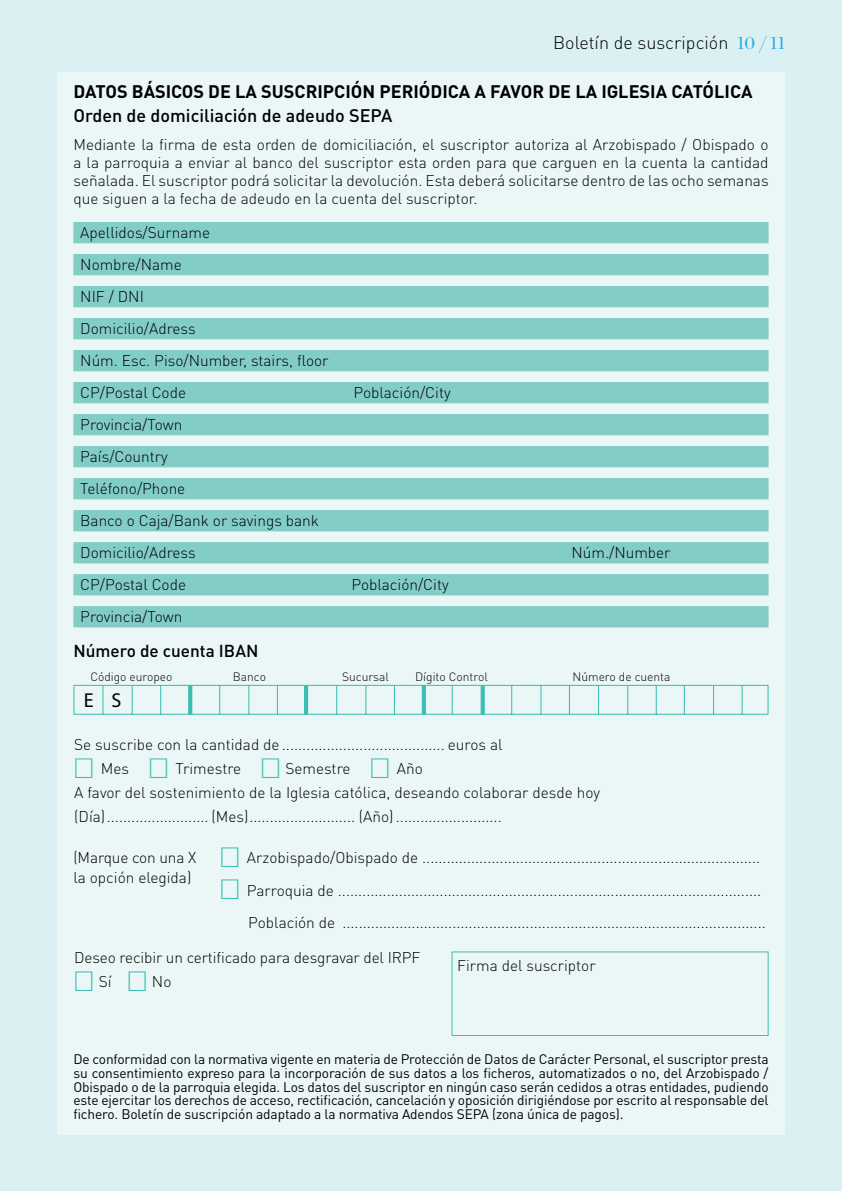
<style>
.page{position:relative;width:842px;height:1191px;background:#dbf0f2}
.page>*{position:absolute;margin:0;border:0;box-sizing:border-box;transform-origin:0 0}
.t1{font:20.2px "Myriad Pro";color:#000}
.t2{font:700 18px "DIN Pro";color:#000}
.t3{font:500 18px "DIN Pro";color:#000}
.t4{font:300 18px "DIN Pro";color:#000}
.t5{font:500 17.2px "DIN Pro";color:#000}
.t6{font:300 15.4px/32px "DIN Pro";color:#000}
.t7{font:13.8px/13.8px "DIN Pro";letter-spacing:-.01em;color:#000;text-align:justify}
.t8{font:300 12px "DIN Pro";color:#000}
.s1{font-family:"Chronicle Display";font-weight:400;color:#27aae1}
.s2{font-family:"Flama Semicondensed";font-size:27.4px;color:#3bbeb2}
</style>
<div class="page">
<div style="left:57px;top:72px;width:727px;height:1062px;background:#ebf7f7"></div>
<div style="left:73px;top:222px;width:695px;height:12px;background:#82cec7"></div>
<div style="left:73px;top:233px;width:695px;height:10px;background:#82cec7"></div>
<div style="left:73px;top:254px;width:695px;height:12px;background:#82cec7"></div>
<div style="left:73px;top:265px;width:695px;height:10px;background:#82cec7"></div>
<div style="left:73px;top:286px;width:695px;height:12px;background:#82cec7"></div>
<div style="left:73px;top:297px;width:695px;height:10px;background:#82cec7"></div>
<div style="left:73px;top:318px;width:695px;height:12px;background:#82cec7"></div>
<div style="left:73px;top:329px;width:695px;height:10px;background:#82cec7"></div>
<div style="left:73px;top:350px;width:695px;height:12px;background:#82cec7"></div>
<div style="left:73px;top:361px;width:695px;height:10px;background:#82cec7"></div>
<div style="left:73px;top:382px;width:695px;height:12px;background:#82cec7"></div>
<div style="left:73px;top:393px;width:695px;height:10px;background:#82cec7"></div>
<div style="left:73px;top:414px;width:695px;height:12px;background:#82cec7"></div>
<div style="left:73px;top:425px;width:695px;height:10px;background:#82cec7"></div>
<div style="left:73px;top:446px;width:695px;height:12px;background:#82cec7"></div>
<div style="left:73px;top:457px;width:695px;height:10px;background:#82cec7"></div>
<div style="left:73px;top:478px;width:695px;height:12px;background:#82cec7"></div>
<div style="left:73px;top:489px;width:695px;height:10px;background:#82cec7"></div>
<div style="left:73px;top:510px;width:695px;height:12px;background:#82cec7"></div>
<div style="left:73px;top:521px;width:695px;height:10px;background:#82cec7"></div>
<div style="left:73px;top:542px;width:695px;height:12px;background:#82cec7"></div>
<div style="left:73px;top:553px;width:695px;height:10px;background:#82cec7"></div>
<div style="left:73px;top:574px;width:695px;height:12px;background:#82cec7"></div>
<div style="left:73px;top:585px;width:695px;height:10px;background:#82cec7"></div>
<div style="left:73px;top:606px;width:695px;height:12px;background:#82cec7"></div>
<div style="left:73px;top:617px;width:695px;height:10px;background:#82cec7"></div>
<svg style="left:73px;top:684px;width:696px;height:31px"></svg>
<div style="left:452px;top:951px;width:316px;height:85px;border:1px solid #3bbeb2"></div>
<p class="t4" style="left:553px;top:30px;width:234px">Boletín de suscripción <span class="s1">10 / 11</span></p>
<p class="t2" style="left:73px;top:79px;width:680px">DATOS BÁSICOS DE LA SUSCRIPCIÓN PERIÓDICA A FAVOR DE LA IGLESIA CATÓLICA</p>
<p class="t3" style="left:73px;top:103px;width:320px">Orden de domiciliación de adeudo SEPA</p>
<p class="t6" style="left:73px;top:135px;width:697px;line-height:18px;text-align:justify">Mediante la firma de esta orden de domiciliación, el suscriptor autoriza al Arzobispado / Obispado o a la parroquia a enviar al banco del suscriptor esta orden para que carguen en la cuenta la cantidad señalada. El suscriptor podrá solicitar la devolución. Esta deberá solicitarse dentro de las ocho semanas que siguen a la fecha de adeudo en la cuenta del suscriptor.</p>
<p class="t6" style="left:80px;top:216px;width:250px">Apellidos/Surname<br>Nombre/Name<br>NIF / DNI<br>Domicilio/Adress<br>Núm. Esc. Piso/Number, stairs, floor<br>CP/Postal Code</p>
<p class="t6" style="left:353px;top:376px;width:99px">Población/City</p>
<p class="t6" style="left:80px;top:408px;width:240px">Provincia/Town<br>País/Country<br>Teléfono/Phone<br>Banco o Caja/Bank or savings bank<br>Domicilio/Adress</p>
<p class="t6" style="left:571px;top:536px;width:101px">Núm./Number</p>
<p class="t6" style="left:80px;top:568px;width:107px">CP/Postal Code</p>
<p class="t6" style="left:351px;top:568px;width:99px">Población/City</p>
<p class="t6" style="left:80px;top:600px;width:104px">Provincia/Town</p>
<p class="t5" style="left:73px;top:639px;width:174px">N úmero de cuenta I BAN</p>
<p class="t8" style="left:90px;top:668px;width:84px">Código europeo</p>
<p class="t8" style="left:233px;top:668px;width:35px">Banco</p>
<p class="t8" style="left:342px;top:668px;width:48px">Sucursal</p>
<p class="t8" style="left:415px;top:668px;width:74px">Dígito Control</p>
<p class="t8" style="left:573px;top:668px;width:99px">Número de cuenta</p>
<h1 class="t1" style="left:84px;top:689px;width:39px">E S</h1>
<p class="t6" style="left:74px;top:728px;width:430px">Se suscribe con la cantidad de ........................................ euros al</p>
<p class="t6" style="left:74px;top:756px;width:527px;line-height:24px"><span class="s2">□</span> Mes <span class="s2">□</span> Trimestre <span class="s2">□</span> Semestre <span class="s2">□</span> Año<br>A favor del sostenimiento de la Iglesia católica, deseando colaborar desde hoy (Día)......................... (Mes).......................... (Año) ..........................</p>
<p class="t6" style="left:220px;top:841px;width:541px"><span class="s2">□</span> Arzobispado/Obispado de ...................................................................................</p>
<p class="t6" style="left:220px;top:873px;width:547px;line-height:32.6px;text-align:right"><span class="s2">□</span> Parroquia de ........................................................................................................<br>Población de ........................................................................................................</p>
<p class="t6" style="left:73px;top:846px;width:124px;line-height:20px">(Marque con una X la opción elegida)</p>
<p class="t6" style="left:74px;top:941px;width:347px">Deseo recibir un certificado para desgravar del IRPF</p>
<p class="t6" style="left:74px;top:965px;width:99px"><span class="s2">□</span> Sí <span class="s2">□</span> No</p>
<p class="t6" style="left:457px;top:949px;width:140px">Firma del suscriptor</p>
<p class="t7" style="left:73px;top:1051px;width:697px">De conformidad con la normativa vigente en materia de Protección de Datos de Carácter Personal, el suscriptor presta su consentimiento expreso para la incorporación de sus datos a los ficheros, automatizados o no, del Arzobispado / Obispado o de la parroquia elegida. Los datos del suscriptor en ningún caso serán cedidos a otras entidades, pudiendo este ejercitar los derechos de acceso, rectificación, cancelación y oposición dirigiéndose por escrito al responsable del fichero. Boletín de suscripción adaptado a la normativa Adendos SEPA (zona única de pagos).</p>
</div>
